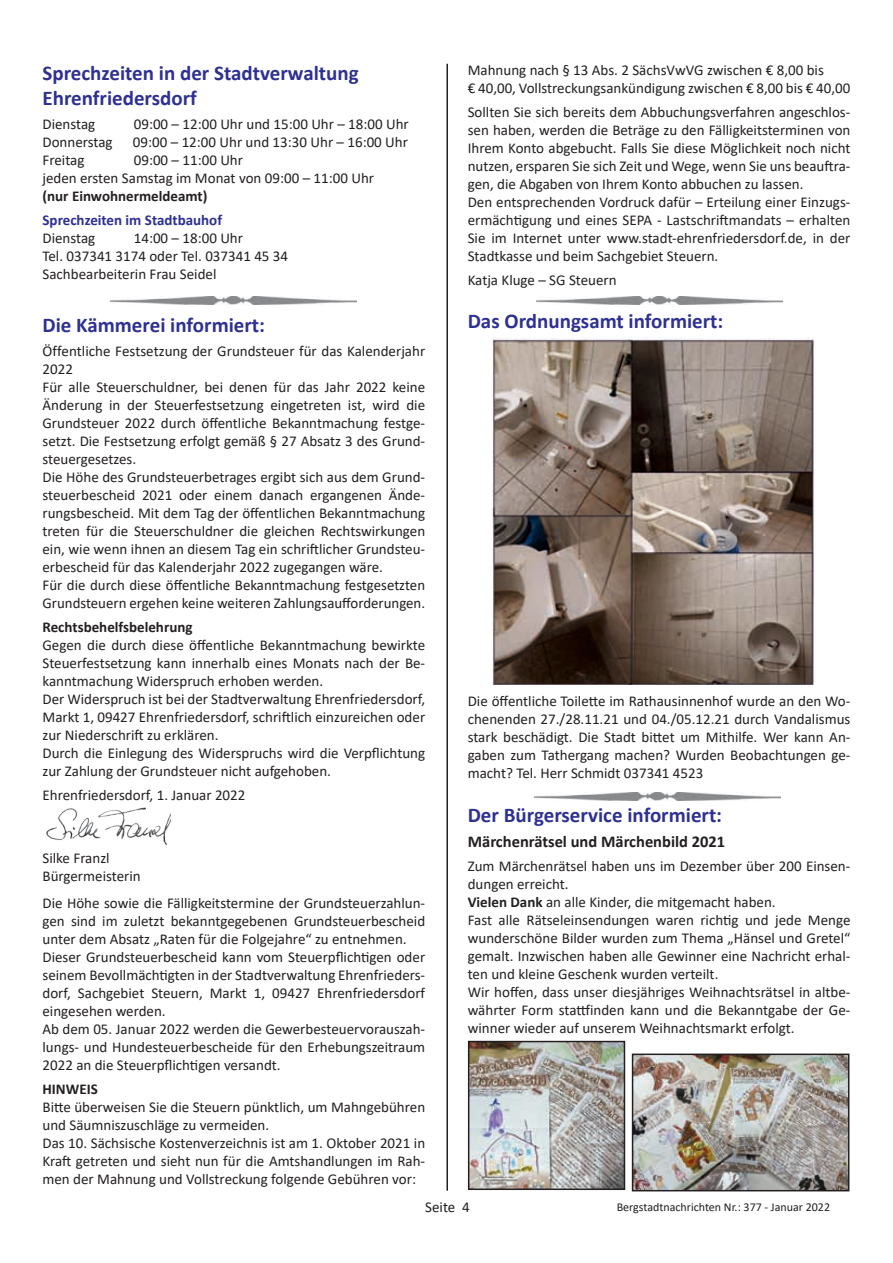
<style>
.page{position:relative;width:893px;height:1263px;background:#fff}
.page>*{position:absolute;margin:0;border:0;box-sizing:border-box;transform-origin:0 0}
.t1{font:700 21px/25.2px "Calibri";color:#2e3092}
.t2{font:700 16.5px "Calibri";color:#231f20}
.t3{font:15px/18px "Calibri";color:#231f20}
.t4{font:700 15px "Calibri";color:#231f20}
.t5{font:700 15px "Calibri";color:#2e3092}
.t6{font:12px "Calibri";color:#231f20}
.s1{font-weight:700}
</style>
<div class="page">
<img style="left:47px;top:807px;width:124px;height:37px">
<hr style="left:446px;top:64px;width:2px;height:1127px;background:#231f20">
<img style="left:111px;top:296px;width:246px;height:9px">
<img style="left:535px;top:792px;width:246px;height:8px">
<img style="left:536px;top:296px;width:246px;height:9px">
<img style="left:493px;top:337px;width:322px;height:348px">
<img style="left:471px;top:1044px;width:151px;height:143px">
<div style="left:468px;top:1041px;width:157px;height:149px;border:2px solid #231f20"></div>
<img style="left:635px;top:1056px;width:211px;height:132px">
<div style="left:632px;top:1053px;width:217px;height:138px;border:2px solid #231f20"></div>
<h1 class="t1" style="left:43px;top:60px;width:318px">Sprechzeiten in der Stadtverwaltung<br>Ehrenfriedersdorf</h1>
<p class="t3" style="left:43px;top:114px;width:54px">Dienstag</p>
<p class="t3" style="left:134px;top:114px;width:277px">09:00 – 12:00 Uhr und 15:00 Uhr – 18:00 Uhr</p>
<p class="t3" style="left:43px;top:132px;width:72px">Donnerstag</p>
<p class="t3" style="left:133px;top:132px;width:277px">09:00 – 12:00 Uhr und 13:30 Uhr – 16:00 Uhr</p>
<p class="t3" style="left:43px;top:150px;width:43px">Freitag</p>
<p class="t3" style="left:43px;top:150px;width:333px;text-indent:91px">09:00 – 11:00 Uhr<br>jeden ersten Samstag im Monat von 09:00 – 11:00 Uhr</p>
<p class="t4" style="left:43px;top:185px;width:166px">(nur Einwohnermeldeamt)</p>
<p class="t5" style="left:43px;top:209px;width:181px">Sprechzeiten im Stadtbauhof</p>
<p class="t3" style="left:43px;top:228px;width:54px">Dienstag</p>
<p class="t3" style="left:43px;top:228px;width:247px;text-indent:91px">14:00 – 18:00 Uhr<br>Tel. 037341 3174 oder Tel. 037341 45 34<br>Sachbearbeiterin Frau Seidel</p>
<h1 class="t1" style="left:43px;top:312px;width:224px">Die Kämmerei informiert:</h1>
<p class="t3" style="left:43px;top:341px;width:384px">Öffentliche Festsetzung der Grundsteuer für das Kalenderjahr 2022<br>Für alle Steuerschuldner, bei denen für das Jahr 2022 keine Änderung in der Steuerfestsetzung eingetreten ist, wird die Grundsteuer 2022 durch öffentliche Bekanntmachung festge&shy;setzt. Die Festsetzung erfolgt gemäß § 27 Absatz 3 des Grund&shy;steuergesetzes.<br>Die Höhe des Grundsteuerbetrages ergibt sich aus dem Grund&shy;steuerbescheid 2021 oder einem danach ergangenen Ände&shy;rungsbescheid. Mit dem Tag der öffentlichen Bekanntmachung treten für die Steuerschuldner die gleichen Rechtswirkungen ein, wie wenn ihnen an diesem Tag ein schriftlicher Grundsteu&shy;erbescheid für das Kalenderjahr 2022 zugegangen wäre.<br>Für die durch diese öffentliche Bekanntmachung festgesetzten Grundsteuern ergehen keine weiteren Zahlungsaufforderungen.</p>
<p class="t4" style="left:43px;top:616px;width:152px">Rechtsbehelfsbelehrung</p>
<p class="t3" style="left:43px;top:635px;width:384px">Gegen die durch diese öffentliche Bekanntmachung bewirkte Steuerfestsetzung kann innerhalb eines Monats nach der Be&shy;kanntmachung Widerspruch erhoben werden.<br>Der Widerspruch ist bei der Stadtverwaltung Ehrenfriedersdorf, Markt 1, 09427 Ehrenfriedersdorf, schriftlich einzureichen oder zur Niederschrift zu erklären.<br>Durch die Einlegung des Widerspruchs wird die Verpflichtung zur Zahlung der Grundsteuer nicht aufgehoben.</p>
<p class="t3" style="left:43px;top:785px;width:204px">Ehrenfriedersdorf, 1. Januar 2022</p>
<p class="t3" style="left:43px;top:848px;width:100px">Silke Franzl<br>Bürgermeisterin</p>
<p class="t3" style="left:43px;top:893px;width:384px">Die Höhe sowie die Fälligkeitstermine der Grundsteuerzahlun&shy;gen sind im zuletzt bekanntgegebenen Grundsteuerbescheid unter dem Absatz „Raten für die Folgejahre“ zu entnehmen.<br>Dieser Grundsteuerbescheid kann vom Steuerpflichtigen oder seinem Bevollmächtigten in der Stadtverwaltung Ehrenfrieders&shy;dorf, Sachgebiet Steuern, Markt 1, 09427 Ehrenfriedersdorf eingesehen werden.<br>Ab dem 05. Januar 2022 werden die Gewerbesteuervorauszah&shy;lungs- und Hundesteuerbescheide für den Erhebungszeitraum 2022 an die Steuerpflichtigen versandt.</p>
<p class="t4" style="left:43px;top:1078px;width:57px">HINWEIS</p>
<p class="t3" style="left:43px;top:1097px;width:384px">Bitte überweisen Sie die Steuern pünktlich, um Mahngebühren und Säumniszuschläge zu vermeiden.<br>Das 10. Sächsische Kostenverzeichnis ist am 1. Oktober 2021 in Kraft getreten und sieht nun für die Amtshandlungen im Rah&shy;men der Mahnung und Vollstreckung folgende Gebühren vor:</p>
<p class="t3" style="left:468px;top:61px;width:384px">Mahnung nach § 13 Abs. 2 SächsVwVG zwischen € 8,00 bis<br>€ 40,00, Vollstreckungsankündigung zwischen € 8,00 bis € 40,00</p>
<p class="t3" style="left:468px;top:103px;width:384px">Sollten Sie sich bereits dem Abbuchungsverfahren angeschlos&shy;sen haben, werden die Beträge zu den Fälligkeitsterminen von Ihrem Konto abgebucht. Falls Sie diese Möglichkeit noch nicht nutzen, ersparen Sie sich Zeit und Wege, wenn Sie uns beauftra&shy;gen, die Abgaben von Ihrem Konto abbuchen zu lassen.<br>Den entsprechenden Vordruck dafür – Erteilung einer Einzugs&shy;ermächtigung und eines SEPA - Lastschriftmandats – erhalten Sie im Internet unter www.stadt-ehrenfriedersdorf.de, in der Stadtkasse und beim Sachgebiet Steuern.</p>
<p class="t3" style="left:468px;top:271px;width:150px">Katja Kluge – SG Steuern</p>
<h1 class="t1" style="left:468px;top:308px;width:257px">Das Ordnungsamt informiert:</h1>
<p class="t3" style="left:468px;top:692px;width:384px;text-align:justify">Die öffentliche Toilette im Rathausinnenhof wurde an den Wo&shy;chenenden 27./28.11.21 und 04./05.12.21 durch Vandalismus stark beschädigt. Die Stadt bittet um Mithilfe. Wer kann An&shy;gaben zum Tathergang machen? Wurden Beobachtungen ge&shy;macht? Tel. Herr Schmidt 037341 4523</p>
<h1 class="t1" style="left:468px;top:802px;width:256px">Der Bürgerservice informiert:</h1>
<p class="t2" style="left:468px;top:830px;width:259px">Märchenrätsel und Märchenbild 2021</p>
<p class="t3" style="left:468px;top:857px;width:384px">Zum Märchenrätsel haben uns im Dezember über 200 Einsen&shy;dungen erreicht.<br><span class="s1">Vielen Dank</span> an alle Kinder, die mitgemacht haben.<br>Fast alle Rätseleinsendungen waren richtig und jede Menge wunderschöne Bilder wurden zum Thema „Hänsel und Gretel“ gemalt. Inzwischen haben alle Gewinner eine Nachricht erhal&shy;ten und kleine Geschenk wurden verteilt.<br>Wir hoffen, dass unser diesjähriges Weihnachtsrätsel in altbe&shy;währter Form stattfinden kann und die Bekanntgabe der Ge&shy;winner wieder auf unserem Weihnachtsmarkt erfolgt.</p>
<p class="t3" style="left:425px;top:1197px;width:46px">Seite 4</p>
<p class="t6" style="left:617px;top:1199px;width:215px">Bergstadtnachrichten Nr.: 377 - Januar 2022</p>
</div>
